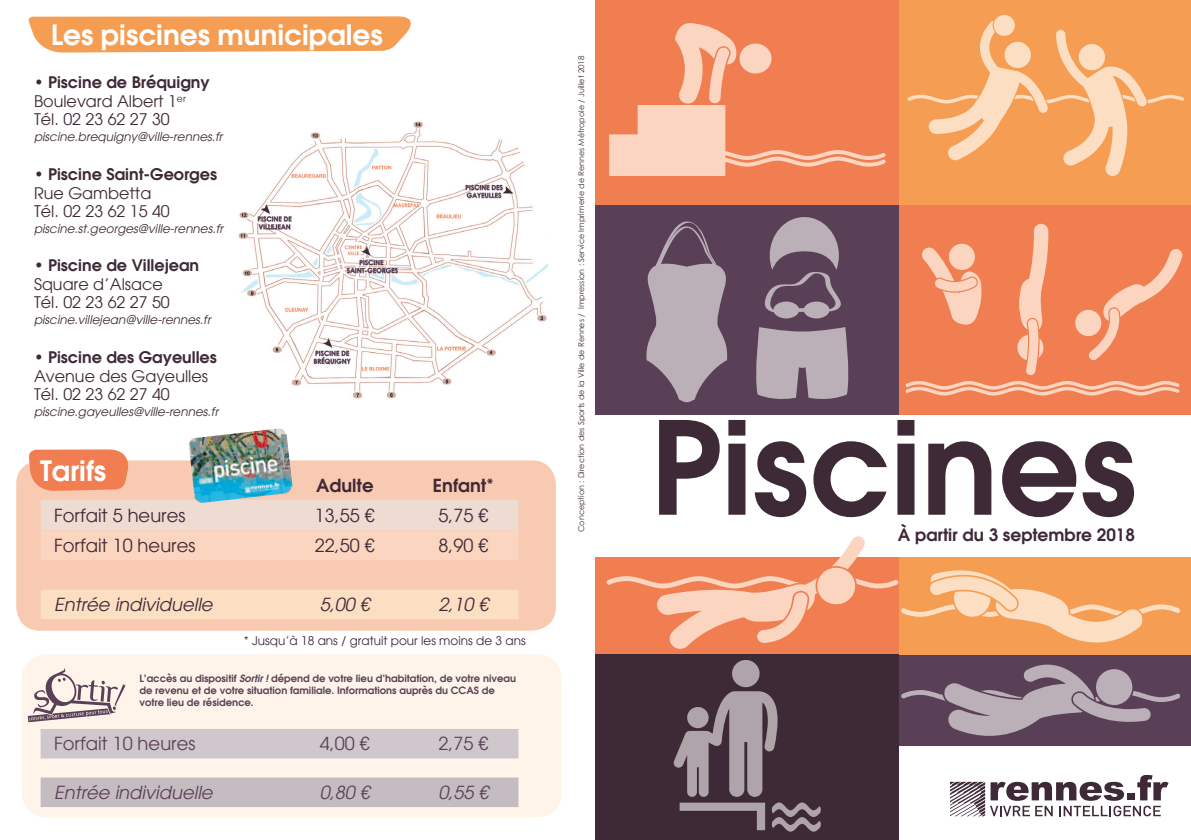
<style>
.page{position:relative;width:1191px;height:840px;background:#fff}
.page>*{position:absolute;margin:0;border:0;box-sizing:border-box;transform-origin:0 0}
.t1{font:600 128px "Avant Garde";color:#3e2936}
.t2{font:600 28px "Avant Garde";color:#fff}
.t3{font:18px "Avant Garde";color:#3e2936}
.t4{font:italic 18px "Avant Garde";color:#3e2936}
.t5{font:italic 18px "Avant Garde";color:#5a4056}
.t6{font:18px "Avant Garde";color:#5a4056}
.t7{font:600 18px "Avant Garde";color:#3e2936}
.t8{font:600 17px "Avant Garde";color:#3e2936}
.t9{font:16px "Avant Garde";color:#3e2936}
.t10{font:600 16px "Avant Garde";color:#3e2936}
.t11{font:italic 12px "Avant Garde";color:#3e2936}
.t12{font:12px "Avant Garde";color:#3e2936}
.t13{font:600 10px/12px "Avant Garde";color:#5a4056}
.t14{font:8px "Century Gothic";color:#3e2936}
.s1{font-style:italic}
</style>
<div class="page">
<svg style="left:28px;top:16px;width:383px;height:37px;background:#f5a662"></svg>
<div style="left:16px;top:460px;width:540px;height:170px;background:#f9cab2;border-radius:24px"></div>
<img style="left:238px;top:121px;width:309px;height:278px">
<div style="left:22px;top:654px;width:539px;height:162px;background:#fef4ea;border-radius:24px"></div>
<svg style="left:41px;top:500px;width:477px;height:59px"></svg>
<div style="left:41px;top:590px;width:477px;height:28px;background:#fcdec3"></div>
<svg style="left:28px;top:449px;width:104px;height:42px;background:#f18a60"></svg>
<div style="left:41px;top:729px;width:477px;height:29px;background:#cfc7cc"></div>
<div style="left:41px;top:777px;width:477px;height:29px;background:#c5bcc2"></div>
<svg style="left:28px;top:668px;width:97px;height:53px"></svg>
<div style="left:899px;top:0;width:292px;height:210px;background:#f59e53"></div>
<div style="left:595px;top:0;width:304px;height:210px;background:#f07e50"></div>
<svg style="left:950px;top:775px;width:218px;height:40px"></svg>
<img style="left:188px;top:428px;width:105px;height:75px">
<div style="left:595px;top:557px;width:304px;height:97px;background:#f07e50"></div>
<div style="left:899px;top:648px;width:292px;height:97px;background:#5a4056"></div>
<div style="left:899px;top:557px;width:292px;height:97px;background:#f59e53"></div>
<svg style="left:901px;top:664px;width:279px;height:71px"></svg>
<svg style="left:609px;top:23px;width:277px;height:153px"></svg>
<svg style="left:907px;top:15px;width:277px;height:161px"></svg>
<div style="left:899px;top:204px;width:292px;height:210px;background:#f07e50"></div>
<div style="left:595px;top:204px;width:304px;height:210px;background:#5a4056"></div>
<svg style="left:905px;top:381px;width:274px;height:14px"></svg>
<svg style="left:948px;top:243px;width:27px;height:27px"></svg>
<svg style="left:922px;top:246px;width:60px;height:79px"></svg>
<svg style="left:1017px;top:223px;width:31px;height:152px"></svg>
<svg style="left:1075px;top:249px;width:108px;height:111px"></svg>
<svg style="left:646px;top:221px;width:82px;height:181px"></svg>
<svg style="left:756px;top:327px;width:93px;height:72px;background:#aea1ab"></svg>
<svg style="left:764px;top:217px;width:77px;height:101px"></svg>
<div style="left:595px;top:654px;width:304px;height:185px;background:#3e2936"></div>
<svg style="left:771px;top:802px;width:50px;height:29px"></svg>
<svg style="left:673px;top:660px;width:104px;height:136px"></svg>
<svg style="left:679px;top:802px;width:86px;height:27px"></svg>
<svg style="left:606px;top:536px;width:574px;height:112px"></svg>
<p class="t2" style="left:51px;top:16px;width:333px">Les piscines municipales</p>
<p class="t10" style="left:34px;top:71px;width:177px">• Piscine de Bréquigny</p>
<p class="t9" style="left:34px;top:92px;width:153px">Boulevard Albert 1<sup>er</sup></p>
<p class="t9" style="left:34px;top:110px;width:137px">Tél. 02 23 62 27 30</p>
<p class="t11" style="left:34px;top:129px;width:190px">piscine.brequigny@ville-rennes.fr</p>
<p class="t10" style="left:34px;top:163px;width:185px">• Piscine Saint-Georges</p>
<p class="t9" style="left:34px;top:183px;width:119px">Rue Gambetta</p>
<p class="t9" style="left:34px;top:201px;width:137px">Tél. 02 23 62 15 40</p>
<p class="t11" style="left:34px;top:221px;width:191px">piscine.st.georges@ville-rennes.fr</p>
<p class="t10" style="left:34px;top:254px;width:167px">• Piscine de Villejean</p>
<p class="t9" style="left:34px;top:275px;width:130px">Square d’Alsace</p>
<p class="t9" style="left:34px;top:293px;width:137px">Tél. 02 23 62 27 50</p>
<p class="t11" style="left:34px;top:313px;width:178px">piscine.villejean@ville-rennes.fr</p>
<p class="t10" style="left:34px;top:346px;width:184px">• Piscine des Gayeulles</p>
<p class="t9" style="left:34px;top:366px;width:176px">Avenue des Gayeulles</p>
<p class="t9" style="left:34px;top:384px;width:137px">Tél. 02 23 62 27 40</p>
<p class="t11" style="left:34px;top:404px;width:186px">piscine.gayeulles@ville-rennes.fr</p>
<p class="t2" style="left:40px;top:452px;width:68px">Tarifs</p>
<p class="t7" style="left:316px;top:473px;width:59px">Adulte</p>
<p class="t7" style="left:433px;top:473px;width:63px">Enfant*</p>
<p class="t3" style="left:54px;top:504px;width:133px">Forfait 5 heures</p>
<p class="t3" style="left:315px;top:504px;width:61px">13,55 €</p>
<p class="t3" style="left:438px;top:504px;width:51px">5,75 €</p>
<p class="t3" style="left:54px;top:534px;width:143px">Forfait 10 heures</p>
<p class="t3" style="left:315px;top:534px;width:61px">22,50 €</p>
<p class="t3" style="left:438px;top:534px;width:51px">8,90 €</p>
<p class="t4" style="left:54px;top:593px;width:160px">Entrée individuelle</p>
<p class="t4" style="left:320px;top:593px;width:51px">5,00 €</p>
<p class="t4" style="left:438px;top:593px;width:51px">2,10 €</p>
<p class="t12" style="left:244px;top:632px;width:283px">* Jusqu’à 18 ans / gratuit pour les moins de 3 ans</p>
<p class="t13" style="left:139px;top:672px;width:378px">L’accès au dispositif <span class="s1">Sortir !</span> dépend de votre lieu d’habitation, de votre niveau de revenu et de votre situation familiale. Informations auprès du CCAS de votre lieu de résidence.</p>
<p class="t6" style="left:54px;top:732px;width:143px">Forfait 10 heures</p>
<p class="t6" style="left:320px;top:732px;width:51px">4,00 €</p>
<p class="t6" style="left:438px;top:732px;width:51px">2,75 €</p>
<p class="t5" style="left:54px;top:781px;width:160px">Entrée individuelle</p>
<p class="t5" style="left:320px;top:781px;width:51px">0,80 €</p>
<p class="t5" style="left:438px;top:781px;width:51px">0,55 €</p>
<p class="t14" style="left:576px;top:531px;width:477px;rotate:-90deg">Conception : Direction des Sports de la Ville de Rennes / Impression : Service Imprimerie de Rennes Métropole / Juillet 2018</p>
<p class="t1" style="left:650px;top:382px;width:488px">Piscines</p>
<p class="t8" style="left:898px;top:523px;width:238px">À partir du 3 septembre 2018</p>
</div>
